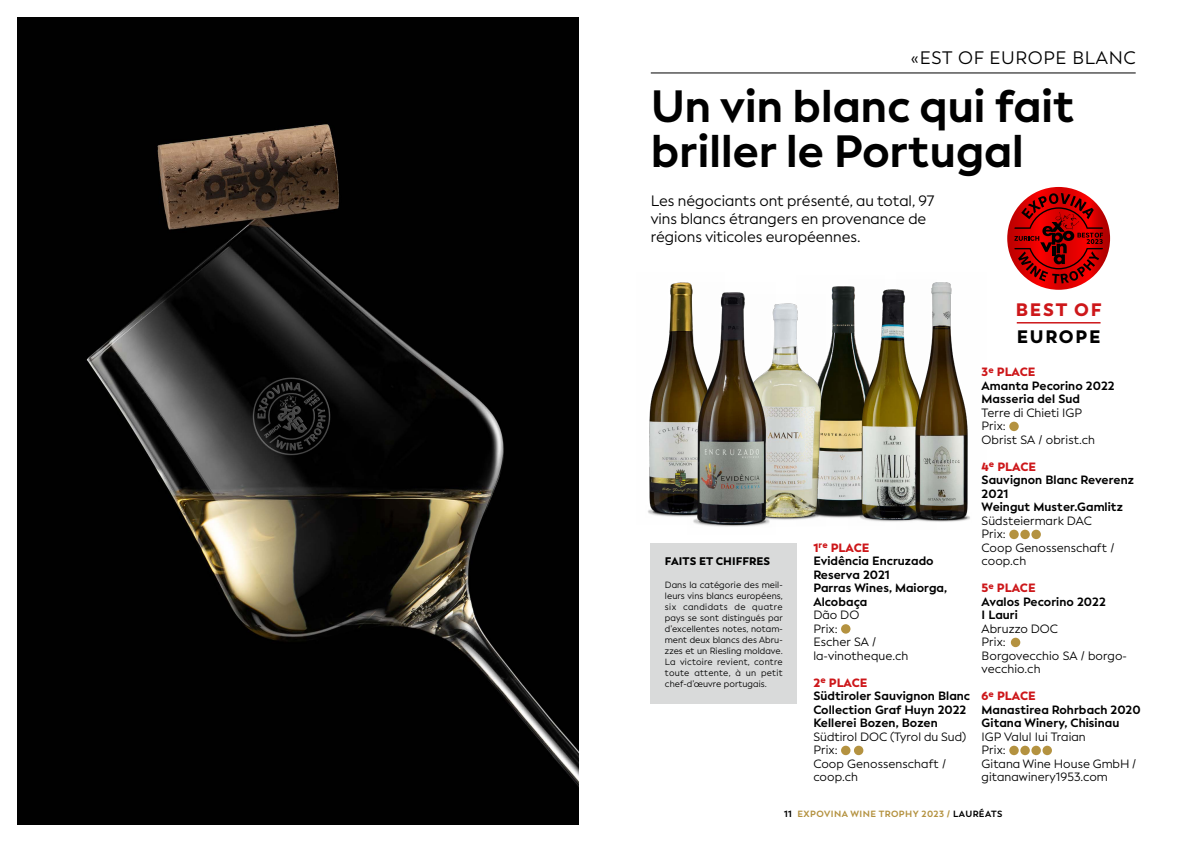
<style>
.page{position:relative;width:1191px;height:842px;background:#fff}
.page>*{position:absolute;margin:0;border:0;box-sizing:border-box;transform-origin:0 0}
.t1{font:700 45px/45px "Facundo";color:#000}
.t2{font:18px "Facundo";letter-spacing:.04em;color:#000}
.t3{font:900 18px "Facundo";letter-spacing:.1em;color:#cd171a}
.t4{font:900 18px "Facundo";letter-spacing:.1em;color:#000}
.t5{font:15px/18px "Facundo";color:#000}
.t6{font:700 12px/13.5px "Facundo";letter-spacing:.005em;color:#000}
.t7{font:12px/13.5px "Facundo";letter-spacing:.005em;color:#000}
.t8{font:900 11px "Facundo";letter-spacing:.005em;color:#000}
.t9{font:9px/11px "Facundo";letter-spacing:.015em;color:#000;text-align:justify}
.t10{font:700 9px "Facundo";letter-spacing:.05em;color:#b49240}
.s1{font-weight:900;color:#cd171a}
.s2{color:#000}
</style>
<div class="page">
<img style="left:825px;top:286px;width:23px;height:232px">
<img style="left:848px;top:286px;width:48px;height:236px">
<img style="left:17px;top:17px;width:561px;height:808px">
<img style="left:775px;top:303px;width:50px;height:217px">
<img style="left:648px;top:282px;width:39px;height:235px">
<img style="left:687px;top:282px;width:88px;height:245px">
<svg style="left:1007px;top:187px;width:103px;height:103px"></svg>
<svg style="left:1014px;top:193px;width:89px;height:90px"></svg>
<img style="left:896px;top:282px;width:74px;height:240px">
<hr style="left:651px;top:73px;width:484px;height:1px;background:#000">
<div style="left:651px;top:543px;width:146px;height:161px;background:#d9dada"></div>
<div style="left:841px;top:624px;width:9px;height:10px;background:#b49240;border-radius:50%"></div>
<div style="left:841px;top:746px;width:9px;height:9px;background:#b49240;border-radius:50%"></div>
<div style="left:854px;top:746px;width:9px;height:9px;background:#b49240;border-radius:50%"></div>
<div style="left:1009px;top:422px;width:9px;height:9px;background:#b49240;border-radius:50%"></div>
<div style="left:1009px;top:530px;width:9px;height:9px;background:#b49240;border-radius:50%"></div>
<div style="left:1020px;top:530px;width:9px;height:9px;background:#b49240;border-radius:50%"></div>
<div style="left:1031px;top:530px;width:10px;height:9px;background:#b49240;border-radius:50%"></div>
<div style="left:1010px;top:638px;width:10px;height:9px;background:#b49240;border-radius:50%"></div>
<div style="left:1009px;top:746px;width:9px;height:9px;background:#b49240;border-radius:50%"></div>
<div style="left:1020px;top:746px;width:9px;height:9px;background:#b49240;border-radius:50%"></div>
<div style="left:1031px;top:746px;width:10px;height:9px;background:#b49240;border-radius:50%"></div>
<div style="left:1042px;top:746px;width:10px;height:9px;background:#b49240;border-radius:50%"></div>
<hr style="left:1016px;top:322px;width:84px;height:1px;background:#cd171a">
<h2 class="t2" style="left:911px;top:47px;width:226px">«EST OF EUROPE BLANC</h2>
<h1 class="t1" style="left:651px;top:85px;width:425px">Un vin blanc qui fait briller le Portugal</h1>
<p class="t5" style="left:651px;top:192px;width:285px">Les négociants ont présenté, au total, 97 vins blancs étrangers en provenance de régions viticoles européennes.</p>
<p class="t8" style="left:665px;top:554px;width:107px">FAITS ET CHIFFRES</p>
<p class="t9" style="left:665px;top:579px;width:119px">Dans la catégorie des meil&shy;leurs vins blancs européens, six candidats de quatre pays se sont distingués par d’excellentes notes, notam&shy;ment deux blancs des Abru&shy;zzes et un Riesling moldave.<br>La victoire revient, contre toute attente, à un petit chef-d’œuvre portugais.</p>
<p class="t6" style="left:813px;top:541px;width:135px"><span class="s1">1</span><sup>re</sup> <span class="s1">PLACE<br></span>Evidência Encruzado<br>Reserva 2021<br>Parras Wines, Maiorga,<br>Alcobaça</p>
<p class="t7" style="left:813px;top:609px;width:97px">Dão DO<br>Prix:<br>Escher SA / la-vinotheque.ch</p>
<p class="t6" style="left:813px;top:676px;width:158px"><span class="s1">2</span><sup>e</sup> <span class="s1">PLACE<br></span>Südtiroler Sauvignon Blanc<br>Collection Graf Huyn 2022<br>Kellerei Bozen, Bozen</p>
<p class="t7" style="left:813px;top:730px;width:154px">Südtirol DOC (Tyrol du Sud)<br>Prix:<br>Coop Genossenschaft / coop.ch</p>
<h2 class="t3" style="left:1015px;top:298px;width:87px">BEST OF</h2>
<h2 class="t4" style="left:1016px;top:325px;width:85px">EUROPE</h2>
<p class="t6" style="left:981px;top:365px;width:135px"><span class="s1">3</span><sup>e</sup> <span class="s1">PLACE<br></span>Amanta Pecorino 2022<br>Masseria del Sud</p>
<p class="t7" style="left:981px;top:406px;width:115px">Terre di Chieti IGP<br>Prix:<br>Obrist SA / obrist.ch</p>
<p class="t6" style="left:981px;top:460px;width:154px"><span class="s1">4</span><sup>e</sup> <span class="s1">PLACE<br></span>Sauvignon Blanc Reverenz<br>2021<br>Weingut Muster.Gamlitz</p>
<p class="t7" style="left:981px;top:514px;width:134px">Südsteiermark DAC<br>Prix:<br>Coop Genossenschaft / coop.ch</p>
<p class="t6" style="left:981px;top:581px;width:126px"><span class="s1">5</span><sup>e</sup> <span class="s1">PLACE<br></span>Avalos Pecorino 2022<br>I Lauri</p>
<p class="t7" style="left:981px;top:622px;width:147px">Abruzzo DOC<br>Prix:<br>Borgovecchio SA / borgo&shy;vecchio.ch</p>
<p class="t6" style="left:981px;top:689px;width:161px"><span class="s1">6</span><sup>e</sup> <span class="s1">PLACE<br></span>Manastirea Rohrbach 2020<br>Gitana Winery, Chisinau</p>
<p class="t7" style="left:981px;top:730px;width:156px">IGP Valul Iui Traian<br>Prix:<br>Gitana Wine House GmbH / gitanawinery1953.com</p>
<p class="t10" style="left:784px;top:808px;width:220px"><span class="s2">11</span> EXPOVINA WINE TROPHY 2023 / <span class="s2">LAURÉATS</span></p>
</div>
